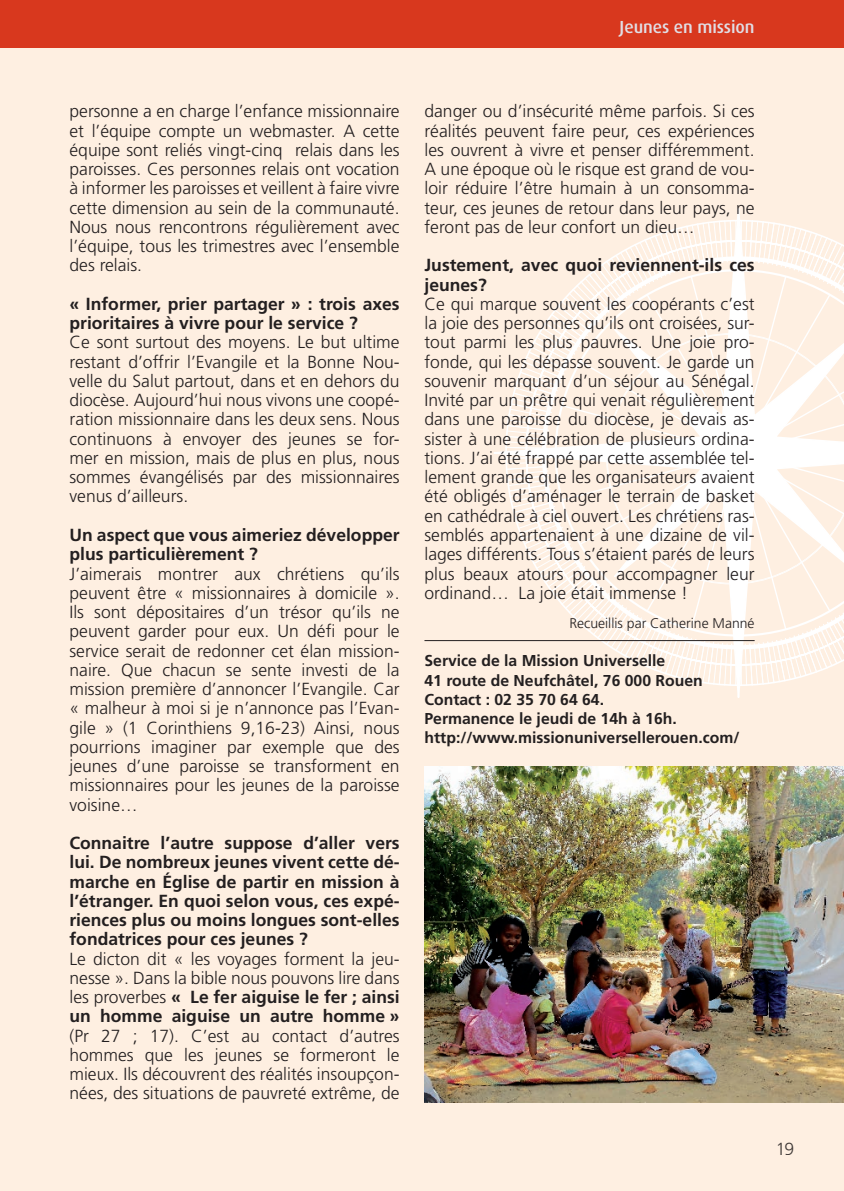
<style>
.page{position:relative;width:844px;height:1191px;background:#fff}
.page>*{position:absolute;margin:0;border:0;box-sizing:border-box;transform-origin:0 0}
.t1{font:300 17.5px/19.2px "Frutiger";color:#231f20;text-align:justify}
.t2{font:700 17.5px/19.2px "Frutiger";color:#231f20}
.t3{font:500 17.5px "Dax";letter-spacing:-.005em;color:#e1dee5}
.t4{font:700 15.75px/19.2px "Frutiger";color:#231f20}
.t5{font:300 14px "Frutiger";color:#231f20}
.s1{font-weight:700}
</style>
<div class="page">
<div style="left:0;top:47px;width:843px;height:1144px;background:#feefe1"></div>
<div style="left:777px;top:1142px;width:16px;height:12px;background:#feefe1"></div>
<svg style="left:493px;top:208px;width:350px;height:489px"></svg>
<div style="left:0;top:0;width:843px;height:47px;background:#d8381e"></div>
<hr style="left:424px;top:640px;width:330px;height:1px;background:#231f20">
<img style="left:424px;top:767px;width:419px;height:335px">
<p class="t3" style="left:619px;top:17px;width:136px">Jeunes en mission</p>
<p class="t1" style="left:69px;top:102px;width:331px">personne a en charge l’enfance missionnaire et l’équipe compte un webmaster. A cette équipe sont reliés vingt-cinq relais dans les paroisses. Ces personnes relais ont vocation à informer les paroisses et veillent à faire vivre cette dimension au sein de la communauté.<br>Nous nous rencontrons régulièrement avec l’équipe, tous les trimestres avec l’ensemble des relais.</p>
<p class="t2" style="left:69px;top:294px;width:331px">« Informer, prier partager » : trois axes prioritaires à vivre pour le service ?</p>
<p class="t1" style="left:69px;top:333px;width:331px">Ce sont surtout des moyens. Le but ultime restant d’offrir l’Evangile et la Bonne Nou&shy;velle du Salut partout, dans et en dehors du diocèse. Aujourd’hui nous vivons une coopé&shy;ration missionnaire dans les deux sens. Nous continuons à envoyer des jeunes se for&shy;mer en mission, mais de plus en plus, nous sommes évangélisés par des missionnaires venus d’ailleurs.</p>
<p class="t2" style="left:69px;top:525px;width:331px">Un aspect que vous aimeriez développer plus particulièrement ?</p>
<p class="t1" style="left:69px;top:564px;width:331px">J’aimerais montrer aux chrétiens qu’ils peuvent être « missionnaires à domicile ».<br>Ils sont dépositaires d’un trésor qu’ils ne peuvent garder pour eux. Un défi pour le service serait de redonner cet élan mission&shy;naire. Que chacun se sente investi de la mission première d’annoncer l’Evangile. Car « malheur à moi si je n’annonce pas l’Evan&shy;gile » (1 Corinthiens 9,16-23) Ainsi, nous pourrions imaginer par exemple que des jeunes d’une paroisse se transforment en missionnaires pour les jeunes de la paroisse voisine…</p>
<p class="t2" style="left:69px;top:833px;width:331px;text-align:justify">Connaitre l’autre suppose d’aller vers lui. De nombreux jeunes vivent cette dé&shy;marche en Église de partir en mission à l’étranger. En quoi selon vous, ces expé&shy;riences plus ou moins longues sont-elles fondatrices pour ces jeunes ?</p>
<p class="t1" style="left:69px;top:949px;width:331px">Le dicton dit « les voyages forment la jeu&shy;nesse ». Dans la bible nous pouvons lire dans les proverbes <span class="s1">« Le fer aiguise le fer ; ainsi un homme aiguise un autre homme »</span></p>
<p class="t1" style="left:69px;top:1026px;width:331px">(Pr 27 ; 17). C’est au contact d’autres hommes que les jeunes se formeront le mieux. Ils découvrent des réalités insoupçon&shy;nées, des situations de pauvreté extrême, de</p>
<p class="t1" style="left:424px;top:102px;width:331px">danger ou d’insécurité même parfois. Si ces réalités peuvent faire peur, ces expériences les ouvrent à vivre et penser différemment.<br>A une époque où le risque est grand de vou&shy;loir réduire l’être humain à un consomma&shy;teur, ces jeunes de retour dans leur pays, ne feront pas de leur confort un dieu…</p>
<p class="t2" style="left:424px;top:256px;width:331px">Justement, avec quoi reviennent-ils ces jeunes?</p>
<p class="t1" style="left:424px;top:294px;width:331px">Ce qui marque souvent les coopérants c’est la joie des personnes qu’ils ont croisées, sur&shy;tout parmi les plus pauvres. Une joie pro&shy;fonde, qui les dépasse souvent. Je garde un souvenir marquant d’un séjour au Sénégal.<br>Invité par un prêtre qui venait régulièrement dans une paroisse du diocèse, je devais as&shy;sister à une célébration de plusieurs ordina&shy;tions. J’ai été frappé par cette assemblée tel&shy;lement grande que les organisateurs avaient été obligés d’aménager le terrain de basket en cathédrale à ciel ouvert. Les chrétiens ras&shy;semblés appartenaient à une dizaine de vil&shy;lages différents. Tous s’étaient parés de leurs plus beaux atours pour accompagner leur ordinand… La joie était immense !</p>
<p class="t5" style="left:569px;top:615px;width:187px">Recueillis par Catherine Manné</p>
<p class="t4" style="left:424px;top:651px;width:316px">Service de la Mission Universelle<br>41 route de Neufchâtel, 76 000 Rouen Contact : 02 35 70 64 64.<br>Permanence le jeudi de 14h à 16h. http://www.missionuniversellerouen.com/</p>
<p class="t1" style="left:775px;top:1139px;width:20px">19</p>
</div>
